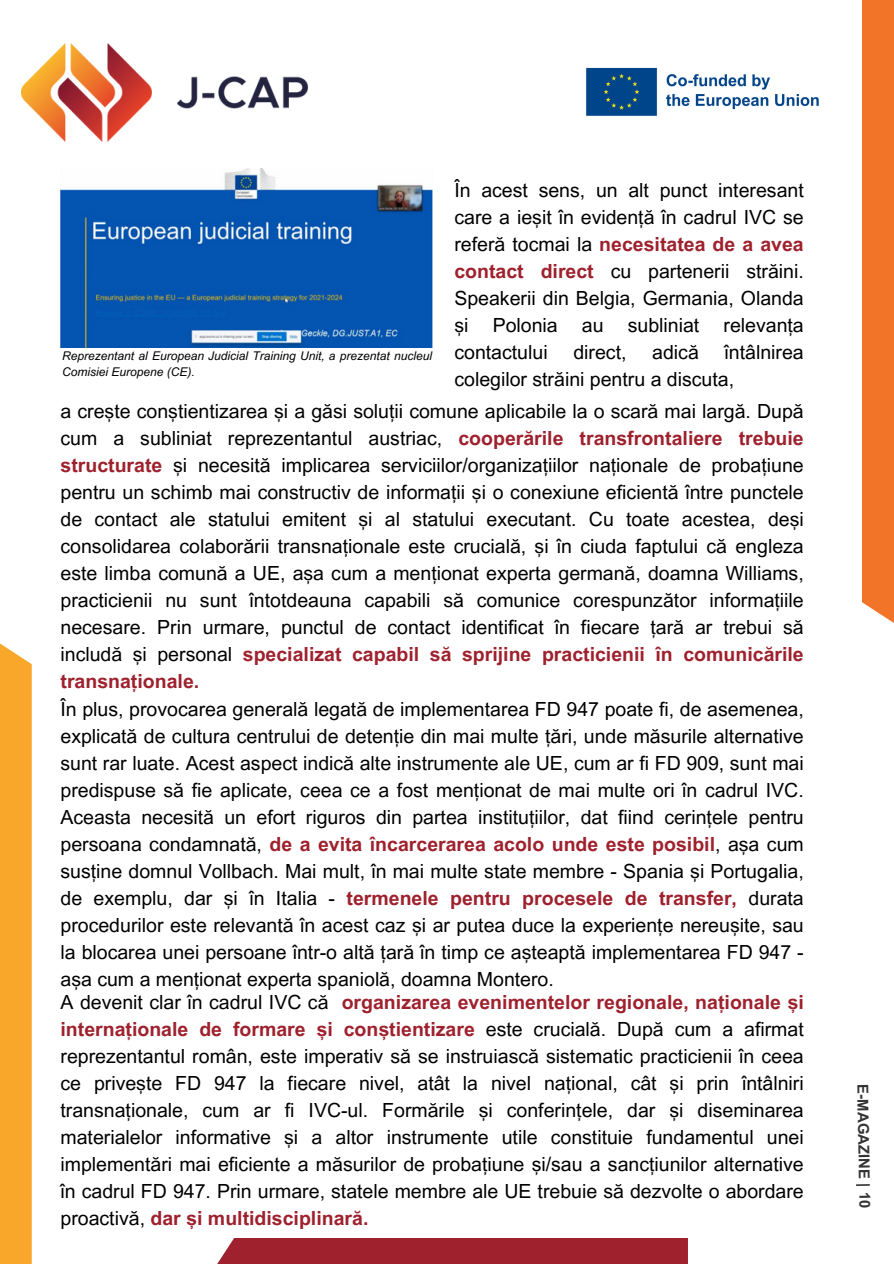
<style>
.page{position:relative;width:894px;height:1264px;background:#fff}
.page>*{position:absolute;margin:0;border:0;box-sizing:border-box;transform-origin:0 0}
.t1{font:19.5px/27px "Arial MT Pro";color:#000;text-align:justify}
.t2{font:700 15px "Arial MT Pro";color:#000}
.t3{font:italic 12px/16px "Arial MT Pro";color:#000}
.s1{font-weight:700;color:#9e212d}
</style>
<div class="page">
<img style="left:21px;top:43px;width:286px;height:98px">
<div style="left:861px;top:0;width:32px;height:631px;background:#f17429"></div>
<div style="left:205px;top:1237px;width:482px;height:26px;background:#9e212d"></div>
<div style="left:0;top:634px;width:32px;height:629px;background:#f8a72b"></div>
<img style="left:60px;top:168px;width:372px;height:179px">
<img style="left:586px;top:67px;width:233px;height:49px">
<h1 class="t1" style="left:454px;top:179px;width:351px">În acest sens, un alt punct interesant care a ieșit în evidență în cadrul IVC se referă tocmai la <span class="s1">necesitatea de a avea contact direct</span> cu partenerii străini.<br>Speakerii din Belgia, Germania, Olanda și Polonia au subliniat relevanța contactului</h1>
<h1 class="t1" style="left:454px;top:341px;width:351px;text-indent:270px">întâlnirea colegilor străini pentru a discuta,</h1>
<h1 class="t1" style="left:573px;top:341px;width:55px">direct,</h1>
<h1 class="t1" style="left:652px;top:341px;width:48px">adică</h1>
<h1 class="t3" style="left:62px;top:349px;width:371px">Reprezentant al European Judicial Training Unit, a prezentat nucleul<br>Comisiei Europene (CE).</h1>
<h1 class="t1" style="left:60px;top:400px;width:744px">a crește conștientizarea și a găsi soluții comune aplicabile la o scară mai largă. După cum a subliniat reprezentantul austriac, <span class="s1">cooperările transfrontaliere trebuie structurate</span> și necesită implicarea serviciilor/organizațiilor naționale de probațiune pentru un schimb mai constructiv de informații și o conexiune eficientă între punctele de contact ale statului emitent și al statului executant. Cu toate acestea, deși consolidarea colaborării transnaționale este crucială, și în ciuda faptului că engleza este limba comună a UE, așa cum a menționat experta germană, doamna Williams, practicienii nu sunt întotdeauna capabili să comunice corespunzător informațiile necesare. Prin urmare, punctul de contact identificat în fiecare țară ar trebui să includă și personal <span class="s1">specializat capabil să sprijine practicienii în comunicările transnaționale.</span></h1>
<h1 class="t1" style="left:60px;top:698px;width:744px">În plus, provocarea generală legată de implementarea FD 947 poate fi, de asemenea, explicată de cultura centrului de detenție din mai multe țări, unde măsurile alternative sunt rar luate. Acest aspect indică alte instrumente ale UE, cum ar fi FD 909, sunt mai predispuse să fie aplicate, ceea ce a fost menționat de mai multe ori în cadrul IVC.<br>Aceasta necesită un efort riguros din partea instituțiilor, dat fiind cerințele pentru persoana condamnată, <span class="s1">de a evita încarcerarea acolo unde este posibil</span>, așa cum susține domnul Vollbach. Mai mult, în mai multe state membre - Spania și Portugalia, de exemplu, dar și în Italia - <span class="s1">termenele pentru procesele de transfer,</span> durata procedurilor este relevantă în acest caz și ar putea duce la experiențe nereușite, sau la blocarea unei persoane într-o altă țară în timp ce așteaptă implementarea FD 947 - așa cum a menționat experta spaniolă, doamna Montero.</h1>
<p class="t1" style="left:60px;top:991px;width:744px">A devenit clar în cadrul IVC că <span class="s1">organizarea evenimentelor regionale, naționale și internaționale de formare și conștientizare</span> este crucială. După cum a afirmat reprezentantul român, este imperativ să se instruiască sistematic practicienii în ceea ce privește FD 947 la fiecare nivel, atât la nivel național, cât și prin întâlniri transnaționale, cum ar fi IVC-ul. Formările și conferințele, dar și diseminarea materialelor informative și a altor instrumente utile constituie fundamentul unei implementări mai eficiente a măsurilor de probațiune și/sau a sancțiunilor alternative în cadrul FD 947. Prin urmare, statele membre ale UE trebuie să dezvolte o abordare proactivă, <span class="s1">dar și multidisciplinară.</span></p>
<p class="t2" style="left:868px;top:1084px;width:126px;rotate:89deg">E-MAGAZINE | 10</p>
</div>
